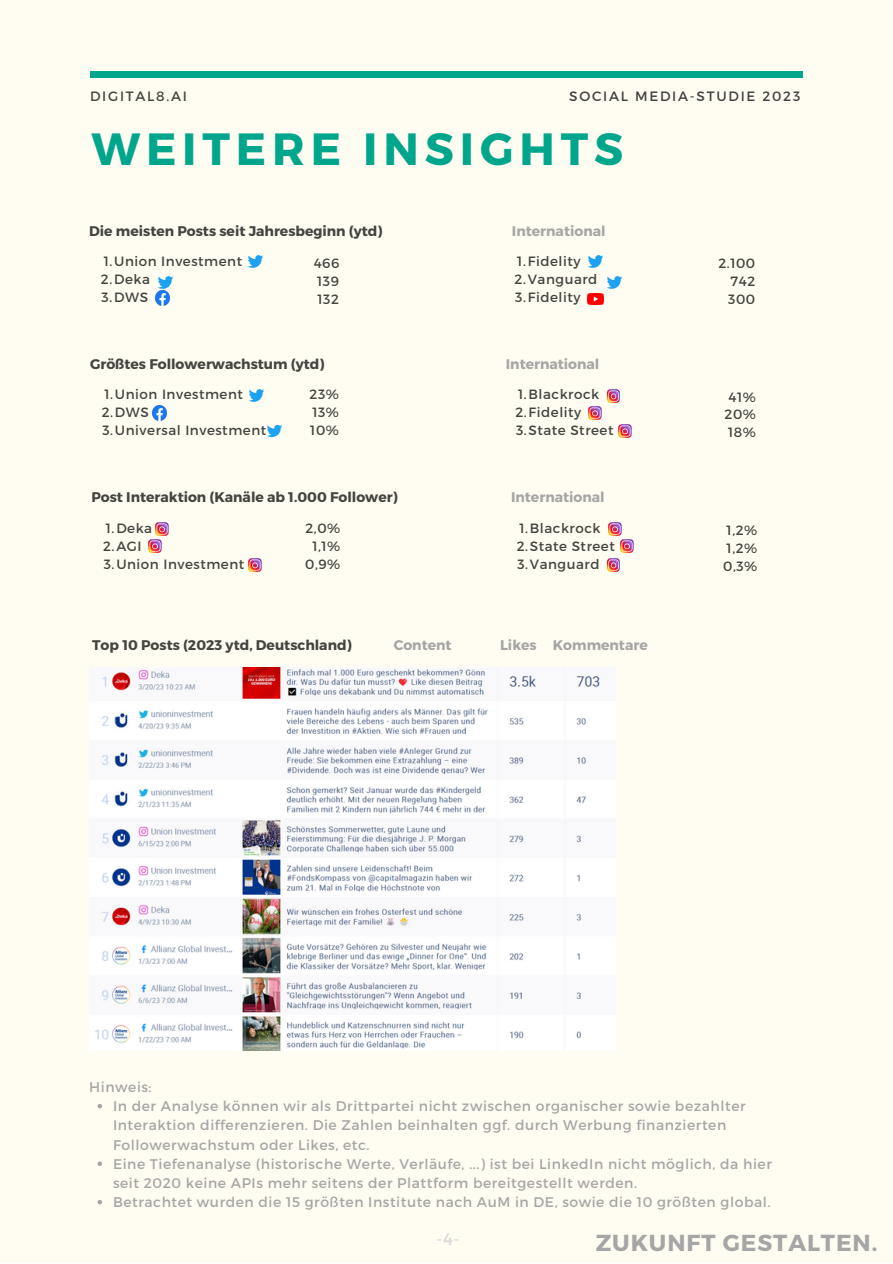
<style>
.page{position:relative;width:893px;height:1264px;background:#fff}
.page>*{position:absolute;margin:0;border:0;box-sizing:border-box;transform-origin:0 0}
.t1{font:700 45.15px "Montserrat";letter-spacing:.13em;color:#00a68c}
.t2{font:700 23.1px "Montserrat";letter-spacing:.04em;color:#a7a6a6}
.t3{font:16.5px "Montserrat";color:#d9d9d9}
.t4{font:13.95px/19.2px "Montserrat";letter-spacing:.04em;color:#a7a6a6}
.t5{font:700 13.95px "Montserrat";color:#444440}
.t6{font:700 13.95px "Montserrat";color:#a7a6a6}
.t7{font:13.5px/18px "Montserrat";letter-spacing:.04em;color:#444440}
.t8{font:13.5px "Montserrat";letter-spacing:.13em;color:#434141}
.t9{font:13.5px "Montserrat";letter-spacing:.13em;color:#444440}
</style>
<div class="page">
<div style="left:0;top:0;width:892px;height:1262px;background:#fffdf1"></div>
<div style="left:90px;top:72px;width:712px;height:6px;background:#00a68c"></div>
<img style="left:248px;top:255px;width:15px;height:12px">
<img style="left:155px;top:290px;width:15px;height:15px">
<img style="left:158px;top:276px;width:15px;height:12px">
<img style="left:588px;top:255px;width:15px;height:12px">
<img style="left:607px;top:276px;width:15px;height:12px">
<img style="left:152px;top:406px;width:15px;height:14px">
<img style="left:249px;top:389px;width:15px;height:12px">
<img style="left:607px;top:389px;width:13px;height:14px">
<img style="left:588px;top:406px;width:14px;height:13px">
<img style="left:618px;top:424px;width:13px;height:14px">
<img style="left:608px;top:522px;width:14px;height:14px">
<svg style="left:620px;top:539px;width:13px;height:13px"></svg>
<img style="left:607px;top:558px;width:13px;height:13px">
<img style="left:267px;top:424px;width:15px;height:13px">
<img style="left:155px;top:522px;width:13px;height:14px">
<img style="left:148px;top:539px;width:14px;height:13px">
<img style="left:248px;top:558px;width:14px;height:13px">
<img style="left:89px;top:667px;width:526px;height:383px">
<svg style="left:97px;top:1104px;width:5px;height:4px"></svg>
<svg style="left:97px;top:1161px;width:5px;height:4px"></svg>
<svg style="left:97px;top:1200px;width:5px;height:4px"></svg>
<img style="left:587px;top:293px;width:16px;height:11px">
<p class="t9" style="left:90px;top:88px;width:98px">DIGITAL8.AI</p>
<p class="t8" style="left:569px;top:88px;width:232px">SOCIAL MEDIA-STUDIE 2023</p>
<p class="t1" style="left:91px;top:120px;width:533px">WEITERE INSIGHTS</p>
<p class="t5" style="left:89px;top:222px;width:295px">Die meisten Posts seit Jahresbeginn (ytd)</p>
<p class="t6" style="left:512px;top:222px;width:95px">International</p>
<p class="t7" style="left:314px;top:253px;width:27px">466<br>139</p>
<p class="t7" style="left:317px;top:289px;width:23px">132</p>
<p class="t7" style="left:104px;top:252px;width:140px">1.Union Investment</p>
<p class="t7" style="left:101px;top:269px;width:51px">2.Deka</p>
<p class="t7" style="left:102px;top:287px;width:48px">3.DWS</p>
<p class="t7" style="left:517px;top:252px;width:65px">1.Fidelity</p>
<p class="t7" style="left:514px;top:269px;width:84px">2.Vanguard</p>
<p class="t7" style="left:515px;top:287px;width:67px">3.Fidelity</p>
<p class="t5" style="left:90px;top:355px;width:236px">Größtes Followerwachstum (ytd)</p>
<p class="t6" style="left:506px;top:355px;width:95px">International</p>
<p class="t7" style="left:309px;top:385px;width:31px">23%</p>
<p class="t7" style="left:312px;top:403px;width:28px">13%</p>
<p class="t7" style="left:310px;top:421px;width:30px">10%</p>
<p class="t7" style="left:104px;top:385px;width:140px">1.Union Investment</p>
<p class="t7" style="left:102px;top:403px;width:49px">2.DWS</p>
<p class="t7" style="left:102px;top:421px;width:165px">3.Universal Investment</p>
<p class="t7" style="left:518px;top:385px;width:83px">1.Blackrock</p>
<p class="t7" style="left:515px;top:403px;width:68px">2.Fidelity</p>
<p class="t7" style="left:516px;top:421px;width:99px">3.State Street</p>
<p class="t5" style="left:91px;top:488px;width:308px">Post Interaktion (Kanäle ab 1.000 Follower)</p>
<p class="t6" style="left:511px;top:488px;width:95px">International</p>
<p class="t7" style="left:305px;top:518px;width:36px">2,0%</p>
<p class="t7" style="left:312px;top:536px;width:29px">1,1%</p>
<p class="t7" style="left:305px;top:554px;width:37px">0,9%</p>
<p class="t7" style="left:106px;top:518px;width:48px">1.Deka</p>
<p class="t7" style="left:103px;top:536px;width:40px">2.AGI</p>
<p class="t7" style="left:104px;top:554px;width:142px">3.Union Investment</p>
<p class="t7" style="left:519px;top:518px;width:83px">1.Blackrock</p>
<p class="t7" style="left:516px;top:536px;width:100px">2.State Street</p>
<p class="t7" style="left:517px;top:554px;width:84px">3.Vanguard</p>
<p class="t5" style="left:92px;top:636px;width:261px">Top 10 Posts (2023 ytd, Deutschland)</p>
<p class="t6" style="left:393px;top:636px;width:59px">Content</p>
<p class="t6" style="left:500px;top:636px;width:149px">Likes Kommentare</p>
<p class="t7" style="left:718px;top:254px;width:38px">2.100</p>
<p class="t7" style="left:730px;top:272px;width:26px">742</p>
<p class="t7" style="left:728px;top:290px;width:28px">300</p>
<p class="t7" style="left:728px;top:387px;width:29px">41%</p>
<p class="t7" style="left:724px;top:405px;width:33px">20%</p>
<p class="t7" style="left:728px;top:423px;width:29px">18%</p>
<p class="t7" style="left:726px;top:520px;width:32px">1,2%</p>
<p class="t7" style="left:726px;top:538px;width:32px">1,2%</p>
<p class="t7" style="left:723px;top:556px;width:36px">0,3%</p>
<p class="t4" style="left:89px;top:1076px;width:64px">Hinweis:</p>
<p class="t4" style="left:113px;top:1095px;width:634px">In der Analyse können wir als Drittpartei nicht zwischen organischer sowie bezahlter<br>Interaktion differenzieren. Die Zahlen beinhalten ggf. durch Werbung finanzierten<br>Followerwachstum oder Likes, etc.</p>
<p class="t4" style="left:113px;top:1153px;width:660px">Eine Tiefenanalyse (historische Werte, Verläufe, ...) ist bei LinkedIn nicht möglich, da hier seit 2020 keine APIs mehr seitens der Plattform bereitgestellt werden.</p>
<p class="t4" style="left:113px;top:1191px;width:659px">Betrachtet wurden die 15 größten Institute nach AuM in DE, sowie die 10 größten global.</p>
<p class="t3" style="left:436px;top:1228px;width:25px">-4-</p>
<p class="t2" style="left:595px;top:1227px;width:283px">ZUKUNFT GESTALTEN.</p>
</div>
